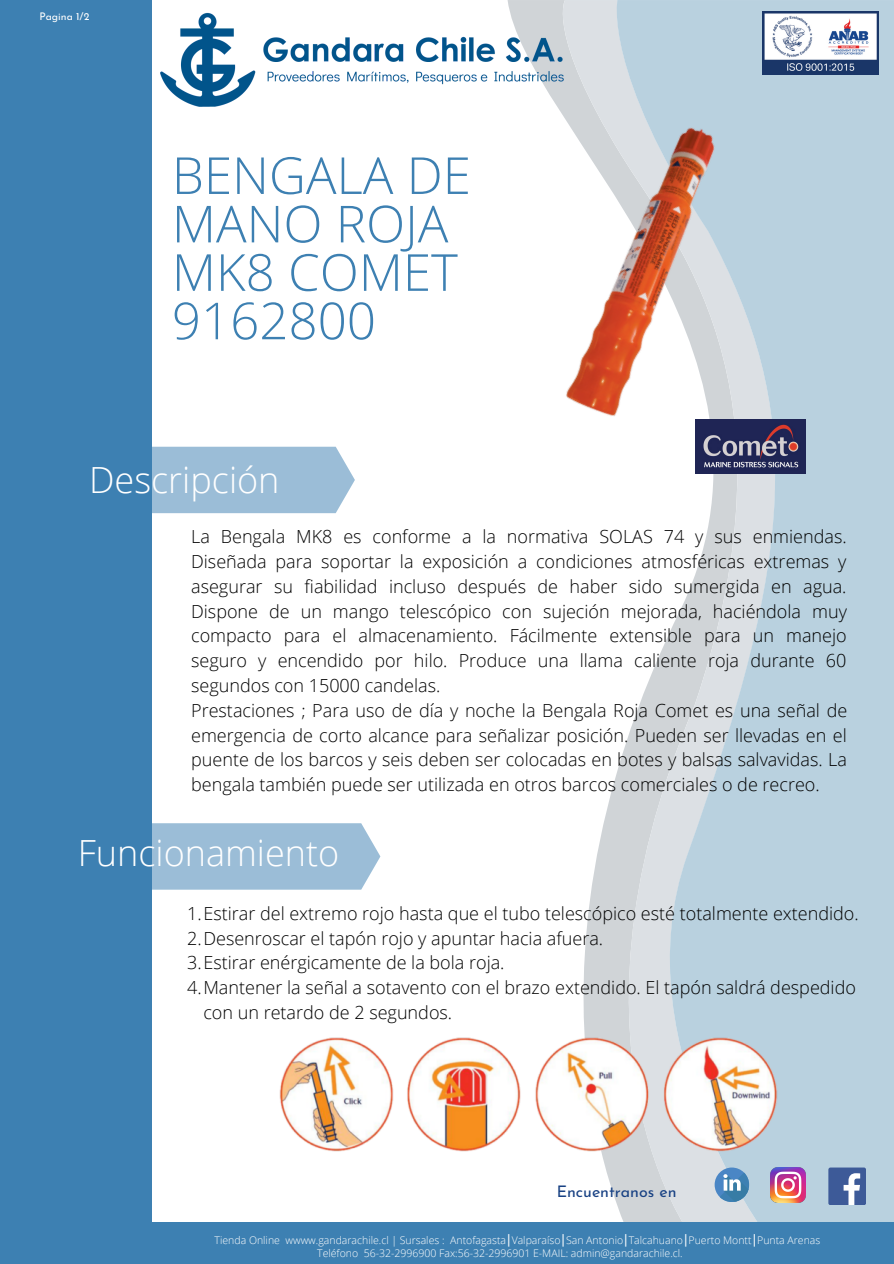
<style>
.page{position:relative;width:894px;height:1264px;background:#fff}
.page>*{position:absolute;margin:0;border:0;box-sizing:border-box;transform-origin:0 0}
.t1{font:300 51px "Open Sans";color:#3d80b2}
.t2{font:300 36px "Open Sans";color:#fff}
.t3{font:300 18px/24.8px "Open Sans";color:#000;text-align:justify}
.t4{font:15.9px "Josefin Sans";color:#184183}
.t5{font:300 10.5px "Open Sans";color:#fff}
.t6{font:10.5px "Josefin Sans";color:#fff}
.s1{font-family:"DejaVu Sans";font-weight:400}
</style>
<div class="page">
<svg style="left:603px;top:0;width:290px;height:1222px;fill:#b9d1df"></svg>
<div style="left:0;top:1222px;width:893px;height:41px;background:#3d80b2"></div>
<div style="left:0;top:0;width:151px;height:1263px;background:#3d80b2"></div>
<img style="left:794px;top:1167px;width:10px;height:35px">
<div style="left:828px;top:1167px;width:37px;height:37px;background:#3d5a98;border-radius:2px"></div>
<svg style="left:843px;top:1173px;width:16px;height:31px"></svg>
<img style="left:762px;top:12px;width:116px;height:26px">
<div style="left:151px;top:447px;width:204px;height:66px;background:#9bbdd7"></div>
<img style="left:151px;top:12px;width:436px;height:102px">
<div style="left:151px;top:823px;width:215px;height:66px;background:#9bbdd7"></div>
<img style="left:387px;top:38px;width:506px;height:474px">
<img style="left:265px;top:831px;width:529px;height:391px">
<p class="t6" style="left:39px;top:12px;width:51px">Pagina 1/2</p>
<p class="t1" style="left:172px;top:139px;width:300px">BENGALA DE</p>
<p class="t1" style="left:172px;top:188px;width:278px">MANO ROJA</p>
<p class="t1" style="left:172px;top:236px;width:287px">MK8 COMET</p>
<p class="t1" style="left:172px;top:285px;width:205px">9162800</p>
<p class="t2" style="left:89px;top:455px;width:192px">Descripción</p>
<p class="t3" style="left:191px;top:524px;width:657px">La Bengala MK8 es conforme a la normativa SOLAS 74 y sus enmiendas.<br>Diseñada para soportar la exposición a condiciones atmosféricas extremas y asegurar su fiabilidad incluso después de haber sido sumergida en agua.<br>Dispone de un mango telescópico con sujeción mejorada, haciéndola muy compacto para el almacenamiento. Fácilmente extensible para un manejo seguro y encendido por hilo. Produce una llama caliente roja durante 60 segundos con 15000 candelas.</p>
<p class="t3" style="left:191px;top:697px;width:657px">Prestaciones ; Para uso de día y noche la Bengala Roja Comet es una señal de emergencia de corto alcance para señalizar posición. Pueden ser llevadas en el puente de los barcos y seis deben ser colocadas en botes y balsas salvavidas. La bengala también puede ser utilizada en otros barcos comerciales o de recreo.</p>
<p class="t2" style="left:78px;top:828px;width:263px">Funcionamiento</p>
<p class="t3" style="left:187px;top:900px;width:673px">1.Estirar del extremo rojo hasta que el tubo telescópico esté totalmente extendido.</p>
<p class="t3" style="left:187px;top:925px;width:417px">2.Desenroscar el tapón rojo y apuntar hacia afuera.</p>
<p class="t3" style="left:187px;top:950px;width:319px">3.Estirar enérgicamente de la bola roja.</p>
<p class="t3" style="left:203px;top:974px;width:654px;text-indent:-16px">4.Mantener la señal a sotavento con el brazo extendido. El tapón saldrá despedido con un retardo de 2 segundos.</p>
<p class="t4" style="left:556px;top:1185px;width:121px">Encuentranos en</p>
<p class="t5" style="left:214px;top:1233px;width:607px">Tienda Online wwww.gandarachile.cl | Sursales : Antofagasta<span class="s1">⎮</span>Valparaíso<span class="s1">⎮</span>San Antonio<span class="s1">⎮</span>Talcahuano<span class="s1">⎮</span>Puerto Montt<span class="s1">⎮</span>Punta Arenas</p>
<p class="t5" style="left:317px;top:1245px;width:367px">Teléfono 56-32-2996900 Fax:56-32-2996901 E-MAIL: admin@gandarachile.cl.</p>
</div>
